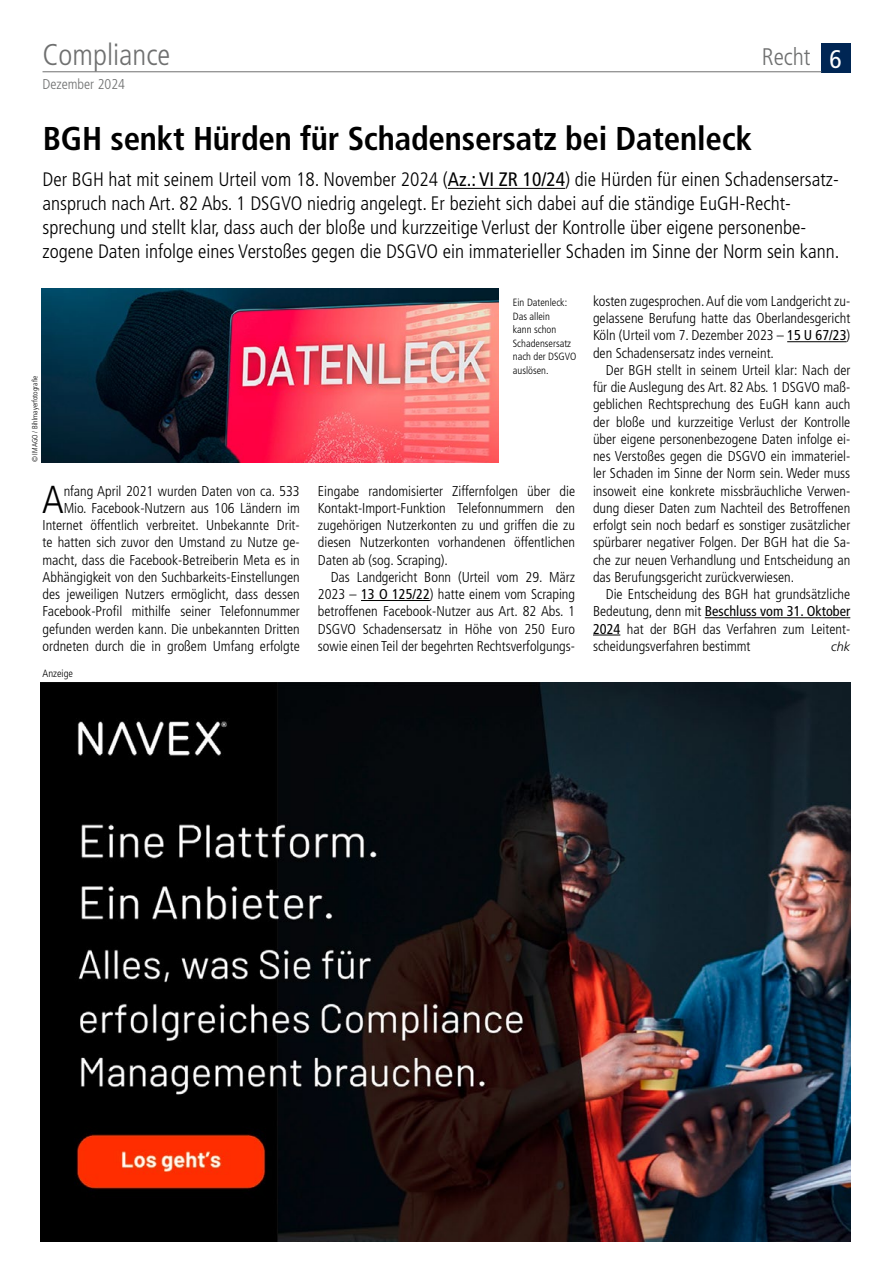
<style>
.page{position:relative;width:893px;height:1263px;background:#fff}
.page>*{position:absolute;margin:0;border:0;box-sizing:border-box;transform-origin:0 0}
.t1{font:300 condensed 39px "Frutiger LT Pro";color:#000}
.t2{font:700 condensed 33px "Frutiger LT Pro";letter-spacing:-.005em;color:#000}
.t3{font:300 condensed 30px "Frutiger LT Pro";color:#6f7070}
.t4{font:300 condensed 24px "Frutiger LT Pro";color:#6f7070}
.t5{font:300 condensed 19.5px/24px "Frutiger LT Pro";color:#000}
.t6{font:300 condensed 14.25px/17.2px "Frutiger LT Pro";color:#000;text-align:justify}
.t7{font:300 condensed 14.25px "Frutiger LT Pro";color:#6f7070}
.t8{font:italic 300 12.75px "Frutiger LT Pro";color:#000}
.t9{font:300 condensed 10.5px/13.5px "Frutiger LT Pro";color:#000}
.t10{font:300 condensed 7.5px "Frutiger LT Pro";color:#000}
.s1{font-weight:400;font-size:25.5px;color:#fff}
.s2{font-weight:400}
</style>
<div class="page">
<div style="left:821px;top:43px;width:29px;height:30px;background:#002654"></div>
<hr style="left:43px;top:71px;width:778px;height:1px;background:#6f7070">
<hr style="left:361px;top:600px;width:69px;height:1px;background:#000">
<img style="left:42px;top:289px;width:456px;height:173px">
<img style="left:40px;top:682px;width:810px;height:559px">
<hr style="left:448px;top:188px;width:117px;height:1px;background:#000">
<hr style="left:787px;top:341px;width:60px;height:1px;background:#000">
<hr style="left:705px;top:617px;width:145px;height:1px;background:#000">
<svg style="left:593px;top:635px;width:27px;height:1px"></svg>
<h3 class="t3" style="left:43px;top:37px;width:129px">Compliance</h3>
<h3 class="t4" style="left:762px;top:43px;width:81px">Recht <span class="s1">6</span></h3>
<p class="t7" style="left:43px;top:76px;width:84px">Dezember 2024</p>
<h2 class="t2" style="left:43px;top:119px;width:711px">BGH senkt Hürden für Schadensersatz bei Datenleck</h2>
<p class="t5" style="left:43px;top:168px;width:799px">Der BGH hat mit seinem Urteil vom 18. November 2024 (<span class="s2">Az.: VI ZR 10/24</span>) die Hürden für einen Schadensersatz&shy;anspruch nach Art. 82 Abs. 1 DSGVO niedrig angelegt. Er bezieht sich dabei auf die ständige EuGH-Recht&shy;sprechung und stellt klar, dass auch der bloße und kurzzeitige Verlust der Kontrolle über eigene personenbe&shy;zogene Daten infolge eines Verstoßes gegen die DSGVO ein immaterieller Schaden im Sinne der Norm sein kann.</p>
<p class="t6" style="left:593px;top:292px;width:259px">kosten zugesprochen. Auf die vom Landgericht zu&shy;gelassene Berufung hatte das Oberlandesgericht Köln (Urteil vom 7. Dezember 2023 – <span class="s2">15 U 67/23</span>) den Schadensersatz indes verneint.</p>
<p class="t6" style="left:593px;top:361px;width:259px;text-indent:13px">Der BGH stellt in seinem Urteil klar: Nach der für die Auslegung des Art. 82 Abs. 1 DSGVO maß&shy;geblichen Rechtsprechung des EuGH kann auch der bloße und kurzzeitige Verlust der Kontrolle über eigene personenbezogene Daten infolge ei&shy;nes Verstoßes gegen die DSGVO ein immateriel&shy;ler Schaden im Sinne der Norm sein. Weder muss insoweit eine konkrete missbräuchliche Verwen&shy;dung dieser Daten zum Nachteil des Betroffenen erfolgt sein noch bedarf es sonstiger zusätzlicher spürbarer negativer Folgen. Der BGH hat die Sa&shy;che zur neuen Verhandlung und Entscheidung an das Berufungsgericht zurückverwiesen.</p>
<p class="t6" style="left:593px;top:586px;width:259px;text-indent:13px">Die Entscheidung des BGH hat grundsätzliche Bedeutung, denn mit <span class="s2">Beschluss vom 31. Oktober 2024</span> hat der BGH das Verfahren zum Leitent&shy;scheidungsverfahren bestimmt</p>
<p class="t9" style="left:513px;top:296px;width:65px">Ein Datenleck:<br>Das allein<br>kann schon<br>Schadensersatz nach der DSGVO auslösen.</p>
<p class="t10" style="left:31px;top:462px;width:88px;rotate:-90deg">© IMAGO / Bihlmayerfotografie</p>
<p class="t6" style="left:43px;top:482px;width:259px;text-align:right">nfang April 2021 wurden Daten von ca. 533<br>Mio. Facebook-Nutzern aus 106 Ländern im Internet öffentlich verbreitet. Unbekannte Drit&shy;te hatten sich zuvor den Umstand zu Nutze ge&shy;macht, dass die Facebook-Betreiberin Meta es in Abhängigkeit von den Suchbarkeits-Einstellungen des jeweiligen Nutzers ermöglicht, dass dessen Facebook-Profil mithilfe seiner Telefonnummer gefunden werden kann. Die unbekannten Dritten ordneten durch die in großem Umfang erfolgte</p>
<p class="t6" style="left:318px;top:482px;width:259px">Eingabe randomisierter Ziffernfolgen über die Kontakt-Import-Funktion Telefonnummern den zugehörigen Nutzerkonten zu und griffen die zu diesen Nutzerkonten vorhandenen öffentlichen Daten ab (sog. Scraping).</p>
<p class="t6" style="left:318px;top:568px;width:259px;text-indent:13px">Das Landgericht Bonn (Urteil vom 29. März 2023 – <span class="s2">13 O 125/22</span>) hatte einem vom Scraping betroffenen Facebook-Nutzer aus Art. 82 Abs. 1<br>DSGVO Schadensersatz in Höhe von 250 Euro sowie einen Teil der begehrten Rechtsverfolgungs-</p>
<h1 class="t1" style="left:42px;top:477px;width:23px">A</h1>
<p class="t8" style="left:831px;top:639px;width:21px">chk</p>
<p class="t9" style="left:43px;top:666px;width:32px">Anzeige</p>
</div>
